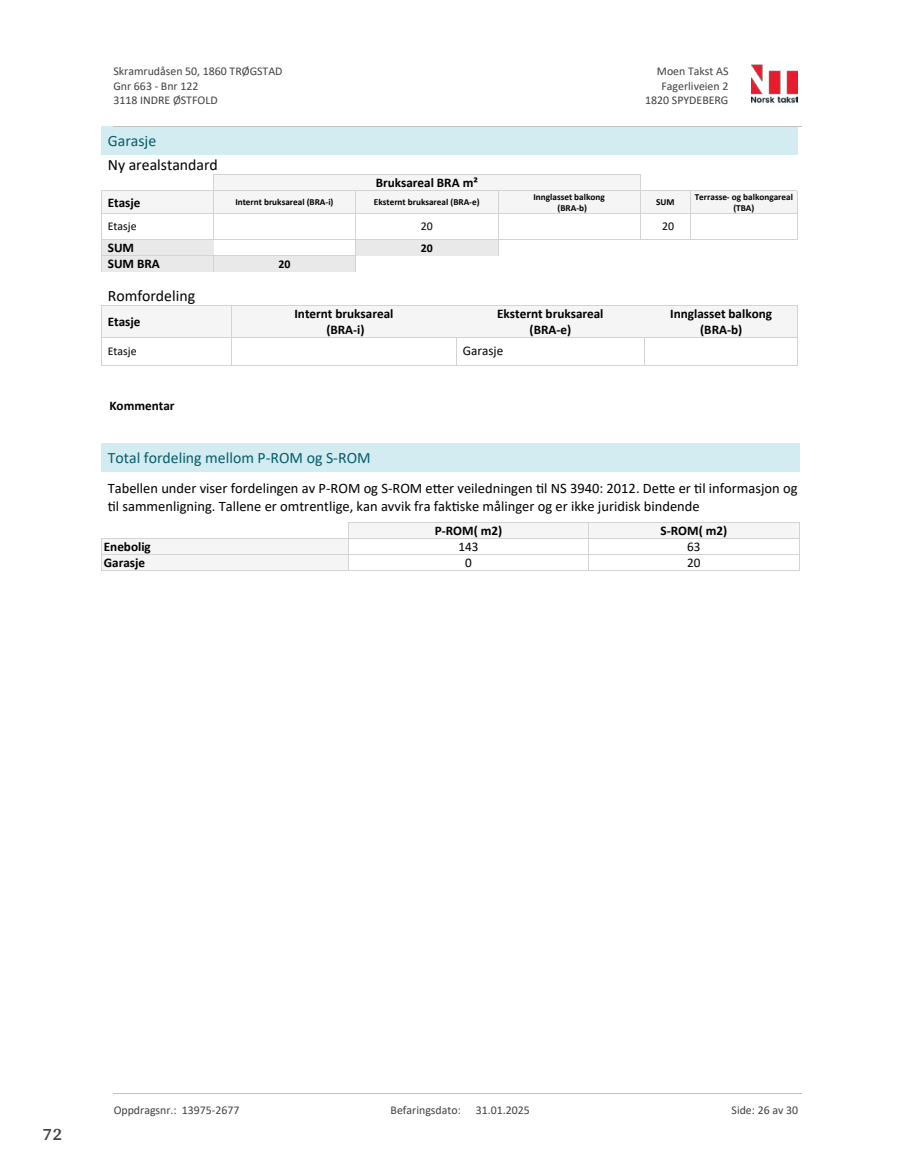
<style>
.page{position:relative;width:915px;height:1172px;background:#fff}
.page>*{position:absolute;margin:0;border:0;box-sizing:border-box;transform-origin:0 0}
.t1{font:700 18px "Arya";color:#414749}
.t2{font:15.75px "Calibri";color:#065c69}
.t3{font:15.75px "Calibri";color:#000}
.t4{font:14.55px/17.7px "Calibri";color:#000}
.t5{font:700 13.2px/16px "Calibri";color:#000;text-align:center}
.t6{font:13.2px "Calibri";color:#000}
.t7{font:11.85px/14.5px "Calibri";color:#404040}
.t8{font:11.85px "Calibri";color:#000}
.t9{font:700 11.85px "Calibri";color:#000}
.t10{font:700 9.15px/11.2px "Calibri";color:#000}
</style>
<div class="page">
<div style="left:101px;top:127px;width:696px;height:28px;background:#d3ecf1"></div>
<div style="left:213px;top:175px;width:427px;height:16px;background:#f5f5f5"></div>
<hr style="left:213px;top:175px;width:427px;height:1px;background:#d3d3d3">
<div style="left:101px;top:191px;width:112px;height:22px;background:#f5f5f5"></div>
<hr style="left:101px;top:191px;width:112px;height:1px;background:#d3d3d3">
<hr style="left:101px;top:213px;width:112px;height:1px;background:#d3d3d3">
<div style="left:213px;top:191px;width:142px;height:22px;background:#f5f5f5"></div>
<hr style="left:213px;top:191px;width:142px;height:1px;background:#d3d3d3">
<div style="left:355px;top:191px;width:143px;height:22px;background:#f5f5f5"></div>
<hr style="left:355px;top:191px;width:143px;height:1px;background:#d3d3d3">
<div style="left:498px;top:191px;width:142px;height:22px;background:#f5f5f5"></div>
<hr style="left:498px;top:191px;width:142px;height:1px;background:#d3d3d3">
<div style="left:640px;top:191px;width:50px;height:22px;background:#f5f5f5"></div>
<hr style="left:640px;top:191px;width:50px;height:1px;background:#d3d3d3">
<div style="left:690px;top:191px;width:107px;height:22px;background:#f5f5f5"></div>
<hr style="left:690px;top:191px;width:107px;height:1px;background:#d3d3d3">
<svg style="left:213px;top:176px;width:1px;height:64px"></svg>
<hr style="left:213px;top:213px;width:142px;height:1px;background:#d3d3d3">
<hr style="left:213px;top:240px;width:142px;height:1px;background:#d3d3d3">
<hr style="left:355px;top:213px;width:143px;height:1px;background:#d3d3d3">
<hr style="left:498px;top:213px;width:142px;height:1px;background:#d3d3d3">
<hr style="left:498px;top:240px;width:142px;height:1px;background:#d3d3d3">
<svg style="left:640px;top:175px;width:1px;height:65px"></svg>
<hr style="left:640px;top:213px;width:50px;height:1px;background:#d3d3d3">
<hr style="left:640px;top:240px;width:50px;height:1px;background:#d3d3d3">
<svg style="left:690px;top:192px;width:1px;height:48px"></svg>
<svg style="left:797px;top:191px;width:1px;height:49px"></svg>
<hr style="left:690px;top:213px;width:107px;height:1px;background:#d3d3d3">
<hr style="left:690px;top:240px;width:107px;height:1px;background:#d3d3d3">
<div style="left:101px;top:240px;width:112px;height:16px;background:#e9e9e9"></div>
<hr style="left:101px;top:240px;width:112px;height:1px;background:#d3d3d3">
<div style="left:355px;top:240px;width:143px;height:16px;background:#e9e9e9"></div>
<svg style="left:498px;top:192px;width:1px;height:64px"></svg>
<hr style="left:355px;top:240px;width:143px;height:1px;background:#d3d3d3">
<div style="left:101px;top:256px;width:112px;height:16px;background:#e9e9e9"></div>
<svg style="left:101px;top:192px;width:1px;height:80px"></svg>
<hr style="left:101px;top:256px;width:112px;height:1px;background:#d3d3d3">
<div style="left:213px;top:256px;width:142px;height:16px;background:#e9e9e9"></div>
<svg style="left:213px;top:257px;width:1px;height:15px"></svg>
<svg style="left:355px;top:192px;width:1px;height:80px"></svg>
<hr style="left:213px;top:256px;width:142px;height:1px;background:#d3d3d3">
<div style="left:101px;top:305px;width:130px;height:32px;background:#f5f5f5"></div>
<hr style="left:101px;top:305px;width:1px;height:32px;background:#d3d3d3">
<hr style="left:101px;top:305px;width:131px;height:1px;background:#d3d3d3">
<hr style="left:101px;top:337px;width:131px;height:1px;background:#d3d3d3">
<div style="left:231px;top:305px;width:225px;height:32px;background:#f5f5f5"></div>
<hr style="left:231px;top:305px;width:225px;height:1px;background:#d3d3d3">
<div style="left:456px;top:305px;width:188px;height:32px;background:#f5f5f5"></div>
<hr style="left:456px;top:305px;width:188px;height:1px;background:#d3d3d3">
<div style="left:644px;top:305px;width:153px;height:32px;background:#f5f5f5"></div>
<hr style="left:797px;top:305px;width:1px;height:32px;background:#d3d3d3">
<hr style="left:644px;top:305px;width:153px;height:1px;background:#d3d3d3">
<svg style="left:101px;top:338px;width:1px;height:27px"></svg>
<hr style="left:101px;top:365px;width:130px;height:1px;background:#d3d3d3">
<svg style="left:231px;top:338px;width:1px;height:27px"></svg>
<hr style="left:231px;top:337px;width:225px;height:1px;background:#d3d3d3">
<hr style="left:231px;top:365px;width:225px;height:1px;background:#d3d3d3">
<svg style="left:456px;top:338px;width:1px;height:27px"></svg>
<hr style="left:456px;top:337px;width:188px;height:1px;background:#d3d3d3">
<hr style="left:456px;top:365px;width:188px;height:1px;background:#d3d3d3">
<svg style="left:644px;top:338px;width:1px;height:27px"></svg>
<svg style="left:797px;top:337px;width:1px;height:28px"></svg>
<hr style="left:644px;top:337px;width:153px;height:1px;background:#d3d3d3">
<hr style="left:644px;top:365px;width:153px;height:1px;background:#d3d3d3">
<div style="left:348px;top:522px;width:240px;height:16px;background:#f5f5f5"></div>
<hr style="left:348px;top:522px;width:240px;height:1px;background:#d3d3d3">
<div style="left:588px;top:522px;width:211px;height:16px;background:#f5f5f5"></div>
<hr style="left:588px;top:522px;width:211px;height:1px;background:#d3d3d3">
<div style="left:101px;top:538px;width:247px;height:16px;background:#f5f5f5"></div>
<hr style="left:101px;top:538px;width:247px;height:1px;background:#d3d3d3">
<hr style="left:348px;top:538px;width:240px;height:1px;background:#d3d3d3">
<hr style="left:588px;top:538px;width:211px;height:1px;background:#d3d3d3">
<div style="left:101px;top:554px;width:247px;height:17px;background:#f5f5f5"></div>
<svg style="left:101px;top:539px;width:1px;height:31px"></svg>
<hr style="left:101px;top:554px;width:247px;height:1px;background:#d3d3d3">
<hr style="left:101px;top:570px;width:247px;height:1px;background:#d3d3d3">
<svg style="left:348px;top:523px;width:1px;height:47px"></svg>
<hr style="left:348px;top:554px;width:240px;height:1px;background:#d3d3d3">
<hr style="left:348px;top:570px;width:240px;height:1px;background:#d3d3d3">
<svg style="left:588px;top:523px;width:1px;height:47px"></svg>
<svg style="left:799px;top:522px;width:1px;height:49px"></svg>
<hr style="left:588px;top:554px;width:211px;height:1px;background:#d3d3d3">
<hr style="left:588px;top:570px;width:211px;height:1px;background:#d3d3d3">
<div style="left:101px;top:443px;width:698px;height:28px;background:#d3ecf1"></div>
<img style="left:751px;top:64px;width:46px;height:40px">
<hr style="left:113px;top:127px;width:688px;height:1px;background:#c0c0c0">
<hr style="left:113px;top:1093px;width:688px;height:1px;background:#c0c0c0">
<p class="t7" style="left:113px;top:64px;width:170px">Skramrudåsen 50, 1860 TRØGSTAD<br>Gnr 663 - Bnr 122<br>3118 INDRE ØSTFOLD</p>
<p class="t7" style="left:656px;top:64px;width:73px">Moen Takst AS</p>
<p class="t7" style="left:661px;top:78px;width:68px">Fagerliveien 2</p>
<p class="t7" style="left:645px;top:93px;width:85px">1820 SPYDEBERG</p>
<p class="t2" style="left:108px;top:130px;width:50px">Garasje</p>
<p class="t3" style="left:108px;top:154px;width:112px">Ny arealstandard</p>
<p class="t5" style="left:375px;top:175px;width:104px">Bruksareal BRA m²</p>
<p class="t5" style="left:108px;top:194px;width:34px">Etasje</p>
<p class="t10" style="left:235px;top:196px;width:100px">Internt bruksareal (BRA-i)</p>
<p class="t10" style="left:374px;top:196px;width:107px">Eksternt bruksareal (BRA-e)</p>
<p class="t10" style="left:557px;top:191px;width:49px;text-indent:-24px">Innglasset balkong (BRA-b)</p>
<p class="t10" style="left:656px;top:196px;width:20px">SUM</p>
<p class="t10" style="left:694px;top:191px;width:100px;text-align:center">Terrasse- og balkongareal (TBA)</p>
<p class="t8" style="left:108px;top:218px;width:30px">Etasje</p>
<p class="t8" style="left:420px;top:218px;width:14px">20</p>
<p class="t8" style="left:661px;top:218px;width:14px">20</p>
<p class="t5" style="left:108px;top:240px;width:28px">SUM</p>
<p class="t9" style="left:420px;top:239px;width:14px">20</p>
<p class="t5" style="left:108px;top:256px;width:54px">SUM BRA</p>
<p class="t9" style="left:278px;top:256px;width:14px">20</p>
<p class="t3" style="left:108px;top:285px;width:89px">Romfordeling</p>
<p class="t5" style="left:108px;top:313px;width:34px">Etasje</p>
<p class="t5" style="left:294px;top:305px;width:100px">Internt bruksareal (BRA-i)</p>
<p class="t5" style="left:497px;top:305px;width:108px">Eksternt bruksareal (BRA-e)</p>
<p class="t5" style="left:670px;top:305px;width:103px">Innglasset balkong (BRA-b)</p>
<p class="t8" style="left:108px;top:342px;width:30px">Etasje</p>
<p class="t6" style="left:462px;top:341px;width:42px">Garasje</p>
<p class="t5" style="left:109px;top:398px;width:67px">Kommentar</p>
<p class="t2" style="left:108px;top:446px;width:264px">Total fordeling mellom P-ROM og S-ROM</p>
<p class="t4" style="left:108px;top:479px;width:691px">Tabellen under viser fordelingen av P-ROM og S-ROM e琀琀er veiledningen 琀椀l NS 3940: 2012. De琀琀e er 琀椀l informasjon og琀椀l sammenligning. Tallene er omtrentlige, kan avvik fra fak琀椀ske målinger og er ikke juridisk bindende</p>
<p class="t5" style="left:434px;top:522px;width:69px">P-ROM( m2)</p>
<p class="t5" style="left:660px;top:522px;width:68px">S-ROM( m2)</p>
<p class="t5" style="left:104px;top:538px;width:48px">Enebolig</p>
<p class="t6" style="left:458px;top:537px;width:22px">143</p>
<p class="t6" style="left:687px;top:537px;width:15px">63</p>
<p class="t5" style="left:104px;top:554px;width:43px">Garasje</p>
<p class="t6" style="left:465px;top:553px;width:8px">0</p>
<p class="t6" style="left:687px;top:553px;width:15px">20</p>
<p class="t1" style="left:43px;top:1123px;width:21px">72</p>
<p class="t7" style="left:114px;top:1102px;width:127px">Oppdragsnr.: 13975-2677</p>
<p class="t7" style="left:390px;top:1102px;width:72px">Befaringsdato:</p>
<p class="t7" style="left:475px;top:1102px;width:55px">31.01.2025</p>
<p class="t7" style="left:731px;top:1102px;width:68px">Side: 26 av 30</p>
</div>
